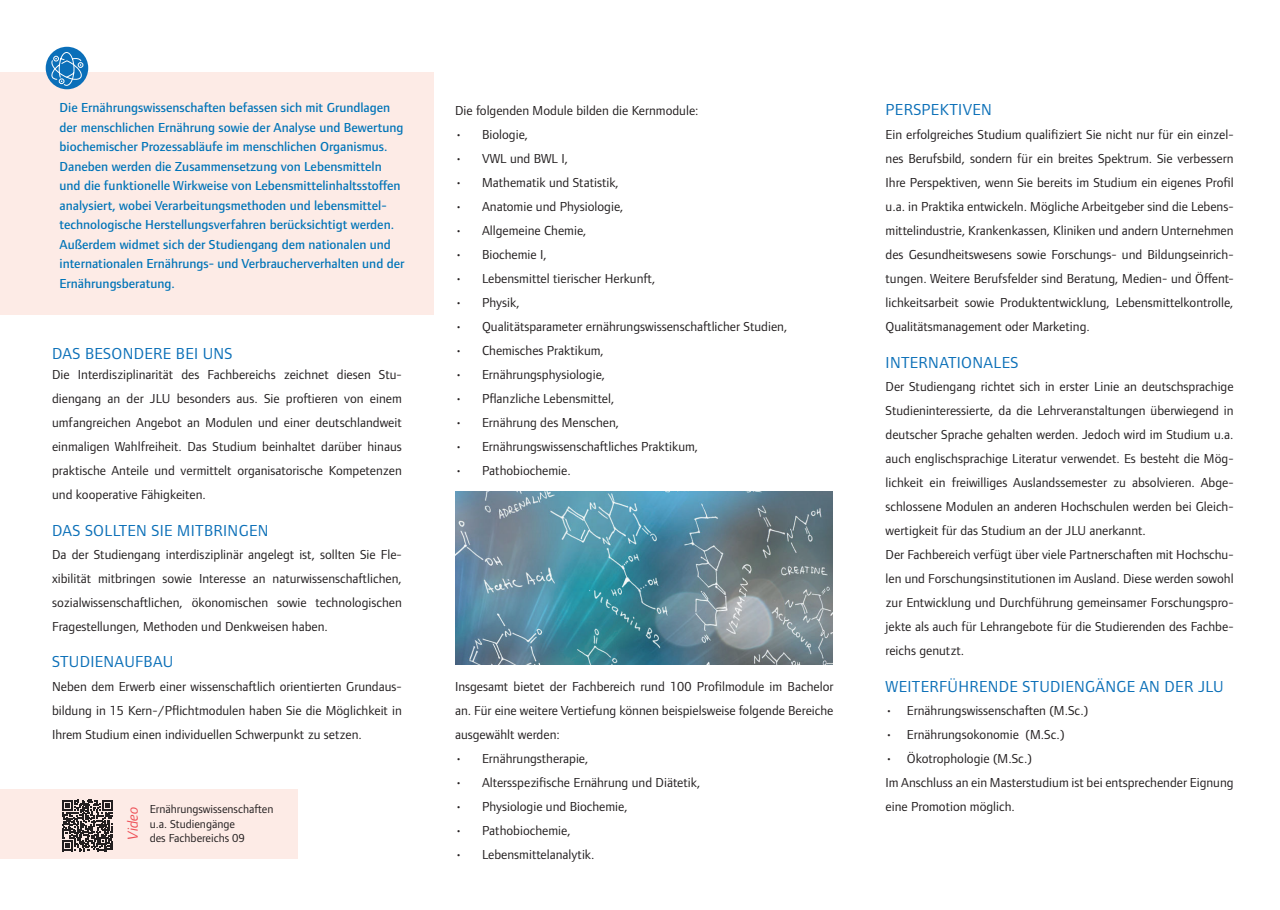
<style>
.page{position:relative;width:1280px;height:910px;background:#fff}
.page>*{position:absolute;margin:0;border:0;box-sizing:border-box;transform-origin:0 0}
.Überschrift{font:16.5px "Foundry Form Sans";letter-spacing:.02em;color:#0c70b8}
.Copytext_BR_A5{font:16.5px "Foundry Form Sans";letter-spacing:.02em;color:#0c70b8}
.Studienabschluss{font:italic 15px "Foundry Form Sans";color:#ed4e55}
.Copytext_BR_A5-2{font:13.5px/24px "Foundry Form Sans";color:#231f20;text-align:justify}
.Kapitelanfang-Infobo{font:500 13.5px/19.5px "Foundry Form Sans";color:#0074b8}
.Studienabschluss-2{font:12px "Foundry Form Sans";color:#231f20}
</style>
<div class="page">
<img style="left:455px;top:492px;width:377px;height:172px">
<div style="left:0;top:72px;width:434px;height:243px;background:#fdebe6"></div>
<div style="left:46px;top:47px;width:42px;height:42px;background:#0b6fb9;border-radius:50%"></div>
<svg style="left:50px;top:52px;width:34px;height:34px"></svg>
<div style="left:0;top:789px;width:298px;height:70px;background:#fdebe6"></div>
<svg style="left:62px;top:800px;width:51px;height:51px"></svg>
<p class="Kapitelanfang-Infobo" style="left:60px;top:98px;width:346px">Die Ernährungswissenschaften befassen sich mit Grundlagen der menschlichen Ernährung sowie der Analyse und Bewertung biochemischer Prozessabläufe im menschlichen Organismus.<br>Daneben werden die Zusammensetzung von Lebensmitteln und die funktionelle Wirkweise von Lebensmittelinhaltsstoffen analysiert, wobei Verarbeitungsmethoden und lebensmittel&shy;technologische Herstellungsverfahren berücksichtigt werden.<br>Außerdem widmet sich der Studiengang dem nationalen und internationalen Ernährungs- und Verbraucherverhalten und der Ernährungsberatung.</p>
<p class="Copytext_BR_A5" style="left:885px;top:100px;width:108px">PERSPEKTIVEN</p>
<p class="Copytext_BR_A5-2" style="left:885px;top:122px;width:350px">Ein erfolgreiches Studium qualifiziert Sie nicht nur für ein einzel&shy;nes Berufsbild, sondern für ein breites Spektrum. Sie verbessern Ihre Perspektiven, wenn Sie bereits im Studium ein eigenes Profil u.a. in Praktika entwickeln. Mögliche Arbeitgeber sind die Lebens&shy;mittelindustrie, Krankenkassen, Kliniken und andern Unternehmen des Gesundheitswesens sowie Forschungs- und Bildungseinrich&shy;tungen. Weitere Berufsfelder sind Beratung, Medien- und Öffent&shy;lichkeitsarbeit sowie Produktentwicklung, Lebensmittelkontrolle, Qualitätsmanagement oder Marketing.</p>
<p class="Überschrift" style="left:885px;top:353px;width:134px">INTERNATIONALES</p>
<p class="Copytext_BR_A5-2" style="left:885px;top:374px;width:350px">Der Studiengang richtet sich in erster Linie an deutschsprachige Studieninteressierte, da die Lehrveranstaltungen überwiegend in deutscher Sprache gehalten werden. Jedoch wird im Studium u.a. auch englischsprachige Literatur verwendet. Es besteht die Mög&shy;lichkeit ein freiwilliges Auslandssemester zu absolvieren. Abge&shy;schlossene Modulen an anderen Hochschulen werden bei Gleich&shy;wertigkeit für das Studium an der JLU anerkannt.</p>
<p class="Copytext_BR_A5-2" style="left:885px;top:542px;width:350px">Der Fachbereich verfügt über viele Partnerschaften mit Hochschu&shy;len und Forschungsinstitutionen im Ausland. Diese werden sowohl zur Entwicklung und Durchführung gemeinsamer Forschungspro&shy;jekte als auch für Lehrangebote für die Studierenden des Fachbe&shy;reichs genutzt.</p>
<p class="Überschrift" style="left:885px;top:677px;width:340px">WEITERFÜHRENDE STUDIENGÄNGE AN DER JLU</p>
<p class="Copytext_BR_A5-2" style="left:885px;top:698px;width:204px">• Ernährungswissenschaften (M.Sc.)</p>
<p class="Copytext_BR_A5-2" style="left:885px;top:722px;width:180px">• Ernährungsokonomie (M.Sc.)</p>
<p class="Copytext_BR_A5-2" style="left:885px;top:746px;width:148px">• Ökotrophologie (M.Sc.)</p>
<p class="Copytext_BR_A5-2" style="left:885px;top:770px;width:350px">Im Anschluss an ein Masterstudium ist bei entsprechender Eignung</p>
<p class="Copytext_BR_A5-2" style="left:455px;top:98px;width:245px">Die folgenden Module bilden die Kernmodule:</p>
<p class="Copytext_BR_A5-2" style="left:455px;top:122px;width:75px">• Biologie,</p>
<p class="Copytext_BR_A5-2" style="left:455px;top:146px;width:115px">• VWL und BWL I,</p>
<p class="Copytext_BR_A5-2" style="left:455px;top:170px;width:165px">• Mathematik und Statistik,</p>
<p class="Copytext_BR_A5-2" style="left:455px;top:194px;width:170px">• Anatomie und Physiologie,</p>
<p class="Copytext_BR_A5-2" style="left:455px;top:218px;width:133px">• Allgemeine Chemie,</p>
<p class="Copytext_BR_A5-2" style="left:455px;top:242px;width:93px">• Biochemie I,</p>
<p class="Copytext_BR_A5-2" style="left:455px;top:266px;width:202px">• Lebensmittel tierischer Herkunft,</p>
<p class="Copytext_BR_A5-2" style="left:455px;top:290px;width:66px">• Physik,</p>
<p class="Copytext_BR_A5-2" style="left:455px;top:314px;width:334px">• Qualitätsparameter ernährungswissenschaftlicher Studien,</p>
<p class="Copytext_BR_A5-2" style="left:455px;top:338px;width:150px">• Chemisches Praktikum,</p>
<p class="Copytext_BR_A5-2" style="left:455px;top:362px;width:152px">• Ernährungsphysiologie,</p>
<p class="Copytext_BR_A5-2" style="left:455px;top:386px;width:161px">• Pflanzliche Lebensmittel,</p>
<p class="Copytext_BR_A5-2" style="left:455px;top:410px;width:166px">• Ernährung des Menschen,</p>
<p class="Copytext_BR_A5-2" style="left:455px;top:434px;width:245px">• Ernährungswissenschaftliches Praktikum,</p>
<p class="Copytext_BR_A5-2" style="left:455px;top:458px;width:117px">• Pathobiochemie.</p>
<p class="Überschrift" style="left:52px;top:344px;width:182px">DAS BESONDERE BEI UNS</p>
<p class="Copytext_BR_A5-2" style="left:52px;top:362px;width:351px">Die Interdisziplinarität des Fachbereichs zeichnet diesen Stu&shy;diengang an der JLU besonders aus. Sie proftieren von einem umfangreichen Angebot an Modulen und einer deutschlandweit einmaligen Wahlfreiheit. Das Studium beinhaltet darüber hinaus praktische Anteile und vermittelt organisatorische Kompetenzen und kooperative Fähigkeiten.</p>
<p class="Überschrift" style="left:52px;top:521px;width:218px">DAS SOLLTEN SIE MITBRINGEN</p>
<p class="Copytext_BR_A5-2" style="left:52px;top:542px;width:351px">Da der Studiengang interdisziplinär angelegt ist, sollten Sie Fle&shy;xibilität mitbringen sowie Interesse an naturwissenschaftlichen, sozialwissenschaftlichen, ökonomischen sowie technologischen Fragestellungen, Methoden und Denkweisen haben.</p>
<p class="Copytext_BR_A5" style="left:52px;top:652px;width:123px">STUDIENAUFBAU</p>
<p class="Copytext_BR_A5-2" style="left:52px;top:674px;width:351px">Neben dem Erwerb einer wissenschaftlich orientierten Grundaus&shy;bildung in 15 Kern-/Pflichtmodulen haben Sie die Möglichkeit in Ihrem Studium einen individuellen Schwerpunkt zu setzen.</p>
<p class="Copytext_BR_A5-2" style="left:455px;top:674px;width:380px">Insgesamt bietet der Fachbereich rund 100 Profilmodule im Bachelor an. Für eine weitere Vertiefung können beispielsweise folgende Bereiche ausgewählt werden:</p>
<p class="Copytext_BR_A5-2" style="left:455px;top:746px;width:135px">• Ernährungstherapie,</p>
<p class="Copytext_BR_A5-2" style="left:455px;top:770px;width:247px">• Altersspezifische Ernährung und Diätetik,</p>
<p class="Copytext_BR_A5-2" style="left:455px;top:794px;width:174px">• Physiologie und Biochemie,</p>
<p class="Copytext_BR_A5-2" style="left:455px;top:818px;width:117px">• Pathobiochemie,</p>
<p class="Copytext_BR_A5-2" style="left:455px;top:842px;width:141px">• Lebensmittelanalytik.</p>
<p class="Studienabschluss-2" style="left:150px;top:802px;width:125px">Ernährungswissenschaften</p>
<p class="Copytext_BR_A5-2" style="left:885px;top:794px;width:131px">eine Promotion möglich.</p>
<p class="Studienabschluss-2" style="left:150px;top:816px;width:87px">u.a. Studiengänge</p>
<p class="Studienabschluss" style="left:125px;top:840px;width:35px;rotate:-90deg">Video</p>
<p class="Studienabschluss-2" style="left:150px;top:831px;width:97px">des Fachbereichs 09</p>
</div>
